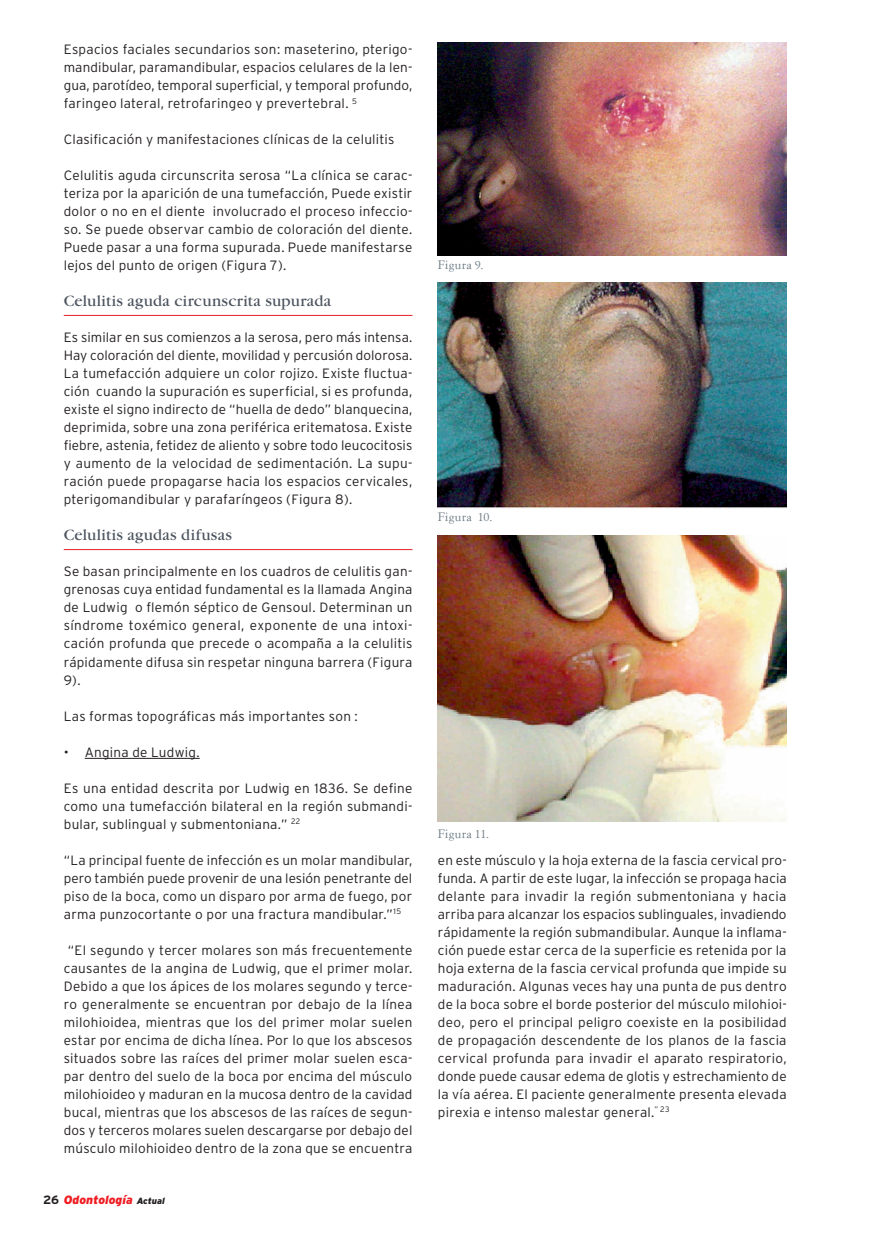
<style>
.page{position:relative;width:893px;height:1234px;background:#fff}
.page>*{position:absolute;margin:0;border:0;box-sizing:border-box;transform-origin:0 0}
.t1{font:16.5px "Garamond";letter-spacing:.02em;color:#4c545f}
.t2{font:300 13.5px/18px "Interstate";letter-spacing:.02em;color:#231f20;text-align:justify}
.t3{font:12px "Simoncini Garamond";letter-spacing:.03em;color:#6b7a83}
.t4{font:italic 900 12px "Interstate";color:#ee1d23}
.s1{font-weight:700;font-style:normal;color:#231f20}
.s2{font-size:9px;color:#231f20}
</style>
<div class="page">
<hr style="left:64px;top:315px;width:348px;height:1px;background:#e41f25">
<hr style="left:64px;top:549px;width:348px;height:1px;background:#e41f25">
<hr style="left:85px;top:758px;width:115px;height:1px;background:#231f20">
<img style="left:438px;top:43px;width:349px;height:212px">
<img style="left:438px;top:283px;width:349px;height:226px">
<img style="left:438px;top:535px;width:349px;height:286px">
<p class="t2" style="left:64px;top:40px;width:350px">Espacios faciales secundarios son: maseterino, pterigo&shy;mandibular, paramandibular, espacios celulares de la len&shy;gua, parotídeo, temporal superficial, y temporal profundo, faringeo lateral, retrofaringeo y prevertebral. <sup>5</sup></p>
<p class="t2" style="left:64px;top:130px;width:332px">Clasificación y manifestaciones clínicas de la celulitis</p>
<p class="t2" style="left:64px;top:166px;width:350px">Celulitis aguda circunscrita serosa “La clínica se carac&shy;teriza por la aparición de una tumefacción, Puede existir dolor o no en el diente involucrado el proceso infeccio&shy;so. Se puede observar cambio de coloración del diente.<br>Puede pasar a una forma supurada. Puede manifestarse lejos del punto de origen (Figura 7).</p>
<p class="t1" style="left:64px;top:292px;width:269px">Celulitis aguda circunscrita supurada</p>
<p class="t2" style="left:64px;top:328px;width:350px">Es similar en sus comienzos a la serosa, pero más intensa.<br>Hay coloración del diente, movilidad y percusión dolorosa.<br>La tumefacción adquiere un color rojizo. Existe fluctua&shy;ción cuando la supuración es superficial, si es profunda, existe el signo indirecto de “huella de dedo” blanquecina, deprimida, sobre una zona periférica eritematosa. Existe fiebre, astenia, fetidez de aliento y sobre todo leucocitosis y aumento de la velocidad de sedimentación. La supu&shy;ración puede propagarse hacia los espacios cervicales, pterigomandibular y parafaríngeos (Figura 8).</p>
<p class="t1" style="left:64px;top:526px;width:170px">Celulitis agudas difusas</p>
<p class="t2" style="left:64px;top:562px;width:350px">Se basan principalmente en los cuadros de celulitis gan&shy;grenosas cuya entidad fundamental es la llamada Angina de Ludwig o flemón séptico de Gensoul. Determinan un síndrome toxémico general, exponente de una intoxi&shy;cación profunda que precede o acompaña a la celulitis rápidamente difusa sin respetar ninguna barrera (Figura 9).</p>
<p class="t2" style="left:64px;top:706px;width:296px">Las formas topográficas más importantes son :</p>
<p class="t2" style="left:64px;top:742px;width:137px">• Angina de Ludwig.</p>
<p class="t2" style="left:64px;top:778px;width:350px">Es una entidad descrita por Ludwig en 1836. Se define como una tumefacción bilateral en la región submandi&shy;bular, sublingual y submentoniana.” <sup>22</sup></p>
<p class="t2" style="left:64px;top:850px;width:350px">“La principal fuente de infección es un molar mandibular, pero también puede provenir de una lesión penetrante del piso de la boca, como un disparo por arma de fuego, por arma punzocortante o por una fractura mandibular.”<sup>15</sup></p>
<p class="t2" style="left:64px;top:940px;width:350px;text-align:center">“El segundo y tercer molares son más frecuentemente causantes de la angina de Ludwig, que el primer molar.<br>Debido a que los ápices de los molares segundo y terce&shy;ro generalmente se encuentran por debajo de la línea milohioidea, mientras que los del primer molar suelen estar por encima de dicha línea. Por lo que los abscesos situados sobre las raíces del primer molar suelen esca&shy;par dentro del suelo de la boca por encima del músculo milohioideo y maduran en la mucosa dentro de la cavidad bucal, mientras que los abscesos de las raíces de segun&shy;dos y terceros molares suelen descargarse por debajo del músculo milohioideo dentro de la zona que se encuentra</p>
<p class="t4" style="left:43px;top:1192px;width:123px"><span class="s1">26</span> Odontología <span class="s2">Actual</span></p>
<p class="t3" style="left:438px;top:257px;width:47px">Figura 9.</p>
<p class="t3" style="left:438px;top:509px;width:56px">Figura 10.</p>
<p class="t3" style="left:438px;top:826px;width:53px">Figura 11.</p>
<p class="t2" style="left:438px;top:850px;width:350px">en este músculo y la hoja externa de la fascia cervical pro&shy;funda. A partir de este lugar, la infección se propaga hacia delante para invadir la región submentoniana y hacia arriba para alcanzar los espacios sublinguales, invadiendo rápidamente la región submandibular. Aunque la inflama&shy;ción puede estar cerca de la superficie es retenida por la hoja externa de la fascia cervical profunda que impide su maduración. Algunas veces hay una punta de pus dentro de la boca sobre el borde posterior del músculo milohioi&shy;deo, pero el principal peligro coexiste en la posibilidad de propagación descendente de los planos de la fascia cervical profunda para invadir el aparato respiratorio, donde puede causar edema de glotis y estrechamiento de la vía aérea. El paciente generalmente presenta elevada pirexia e intenso malestar general.<sup>”</sup> <sup>23</sup></p>
</div>
